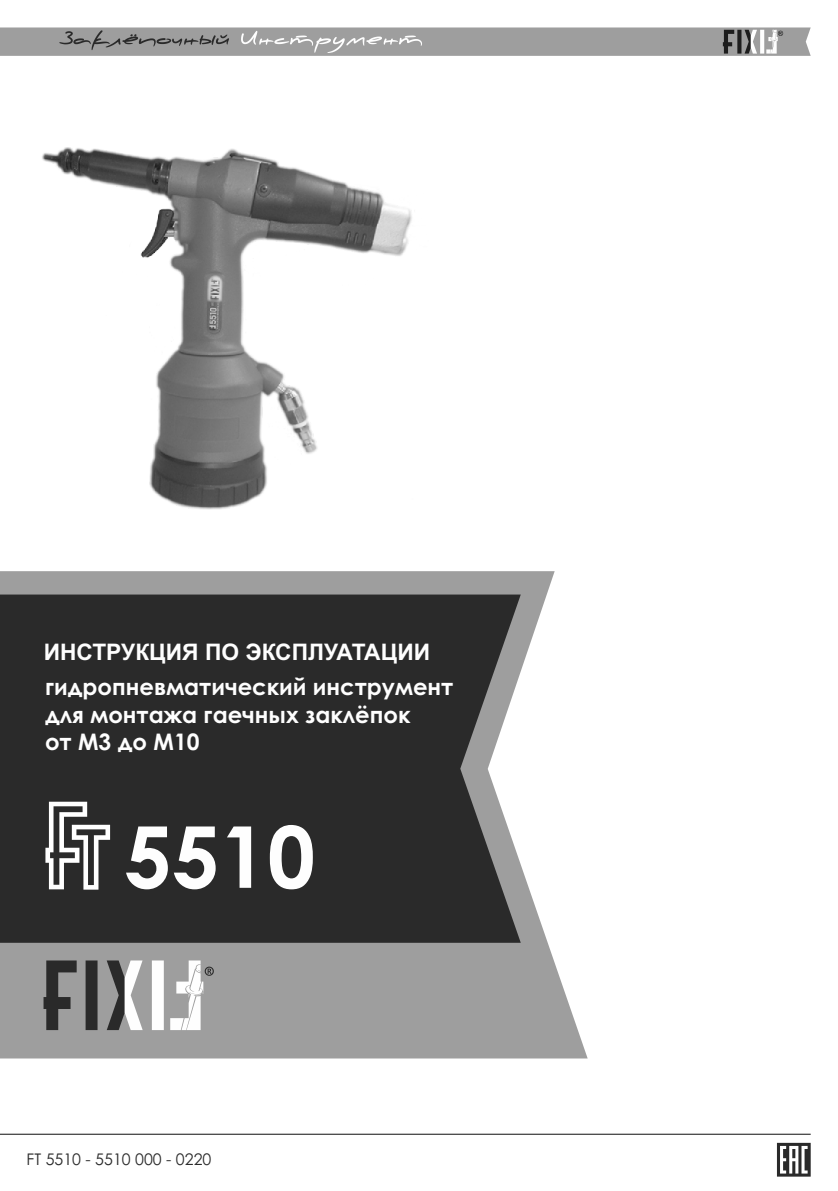
<style>
.page{position:relative;width:838px;height:1191px;background:#fff}
.page>*{position:absolute;margin:0;border:0;box-sizing:border-box;transform-origin:0 0}
.t1{font:700 85.4px "Century Gothic";color:#fefefe}
.t2{font:700 22.8px/27.6px "Century Gothic";color:#fefefe}
.t3{font:700 22.8px "Arial";color:#fefefe}
.t4{font:16px "Century Gothic";color:#2a2a2a}
</style>
<div class="page">
<svg style="left:0;top:571px;width:588px;height:487px;fill:#9e9e9e"></svg>
<svg style="left:44px;top:960px;width:170px;height:69px"></svg>
<hr style="left:0;top:1133px;width:811px;height:1px;background:#2a2a2a">
<div style="left:0;top:594px;width:521px;height:348px;background:#2a2a2a"></div>
<svg style="left:777px;top:1142px;width:34px;height:34px"></svg>
<svg style="left:45px;top:801px;width:65px;height:88px"></svg>
<img style="left:15px;top:147px;width:413px;height:440px">
<svg style="left:0;top:27px;width:811px;height:29px;background:#9f9f9f"></svg>
<p class="t3" style="left:44px;top:643px;width:388px">ИНСТРУКЦИЯ ПО ЭКСПЛУАТАЦИИ</p>
<p class="t2" style="left:45px;top:675px;width:410px">гидропневматический инструмент для монтажа гаечных заклёпок<br>от М3 до М10</p>
<h1 class="t1" style="left:124px;top:823px;width:193px">5510</h1>
<p class="t4" style="left:27px;top:1152px;width:186px">FT 5510 - 5510 000 - 0220</p>
</div>
